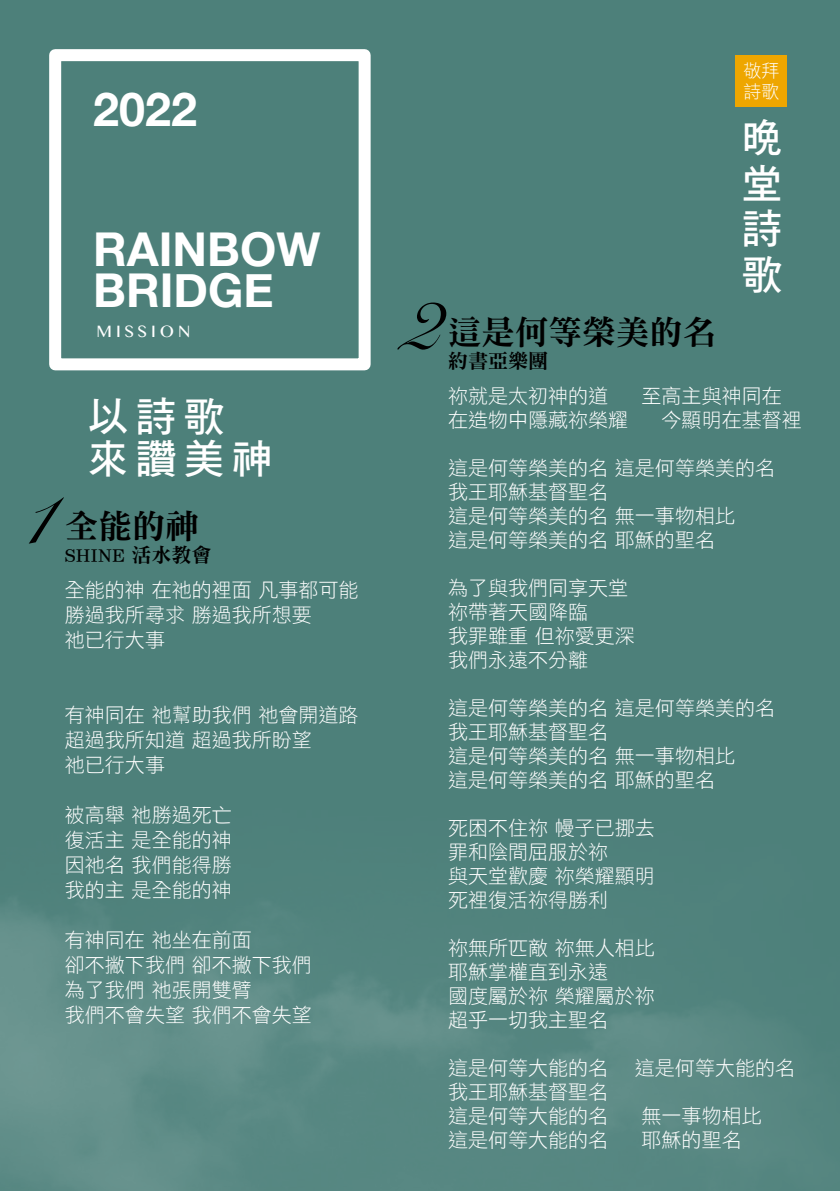
<style>
.page{position:relative;width:840px;height:1191px;background:#fff}
.page>*{position:absolute;margin:0;border:0;box-sizing:border-box;transform-origin:0 0}
.t1{font:86.2px "Snell Roundhand";color:#000}
.t2{font:700 46.6px/41px "Helvetica Neue";color:#fff}
.t3{font:40.6px/45.4px "DF Hei Std W7";letter-spacing:.18em;color:#fff;text-align:justify}
.t4{font:33.4px "DF Ming Std W9";color:#000}
.t5{font:20px/24px "DF Hei Std W3";color:#fff}
.t6{font:20px "DF Ming Std W9";color:#000}
.t7{font:18px/21px "DF Hei Std W3";color:#fff}
.t8{font:16.6px "Gurmukhi MN";letter-spacing:.24em;color:#fff}
</style>
<div class="page">
<div style="left:0;top:0;width:839px;height:1191px;background:#4d807a"></div>
<img style="left:0;top:901px;width:799px;height:290px">
<div style="left:735px;top:55px;width:51px;height:51px;background:#eea600"></div>
<div style="left:49px;top:49px;width:321px;height:321px;border:12px solid #fff"></div>
<h2 class="t2" style="left:93px;top:90px;width:105px">2022</h2>
<h2 class="t2" style="left:93px;top:230px;width:228px">RAINBOW<br>BRIDGE</h2>
<p class="t8" style="left:96px;top:322px;width:95px">MISSION</p>
<h3 class="t3" style="left:88px;top:395px;width:186px;line-height:42px">以詩歌來讚美神</h3>
<h1 class="t1" style="left:19px;top:446px;width:33px">1</h1>
<h3 class="t4" style="left:65px;top:508px;width:135px">全能的神</h3>
<p class="t6" style="left:65px;top:544px;width:148px">SHINE 活水教會</p>
<p class="t5" style="left:65px;top:576px;width:295px;line-height:25px">全能的神 在祂的裡面 凡事都可能勝過我所尋求 勝過我所想要<br>祂已行大事</p>
<p class="t5" style="left:65px;top:701px;width:295px;line-height:25px">有神同在 祂幫助我們 祂會開道路超過我所知道 超過我所盼望<br>祂已行大事</p>
<p class="t5" style="left:65px;top:801px;width:168px;line-height:25px;text-align:justify">被高舉 祂勝過死亡復活主 是全能的神因祂名 我們能得勝我的主 是全能的神</p>
<p class="t5" style="left:65px;top:926px;width:248px;line-height:25px">有神同在 祂坐在前面<br>卻不撇下我們 卻不撇下我們為了我們 祂張開雙臂<br>我們不會失望 我們不會失望</p>
<p class="t7" style="left:743px;top:60px;width:37px">敬拜詩歌</p>
<h3 class="t3" style="left:741px;top:114px;width:41px">晚堂詩歌</h3>
<h1 class="t1" style="left:397px;top:252px;width:45px">2</h1>
<h3 class="t4" style="left:448px;top:314px;width:269px">這是何等榮美的名</h3>
<p class="t6" style="left:448px;top:350px;width:101px">約書亞樂團</p>
<p class="t5" style="left:448px;top:383px;width:161px">祢就是太初神的道</p>
<p class="t5" style="left:641px;top:383px;width:141px">至高主與神同在</p>
<p class="t5" style="left:448px;top:407px;width:181px">在造物中隱藏祢榮耀</p>
<p class="t5" style="left:661px;top:407px;width:141px">今顯明在基督裡</p>
<p class="t5" style="left:448px;top:455px;width:328px">這是何等榮美的名 這是何等榮美的名我王耶穌基督聖名<br>這是何等榮美的名 無一事物相比<br>這是何等榮美的名 耶穌的聖名</p>
<p class="t5" style="left:448px;top:575px;width:188px">為了與我們同享天堂祢帶著天國降臨<br>我罪雖重 但祢愛更深我們永遠不分離</p>
<p class="t5" style="left:448px;top:695px;width:328px">這是何等榮美的名 這是何等榮美的名我王耶穌基督聖名<br>這是何等榮美的名 無一事物相比<br>這是何等榮美的名 耶穌的聖名</p>
<p class="t5" style="left:448px;top:815px;width:208px">死困不住祢 幔子已挪去罪和陰間屈服於祢<br>與天堂歡慶 祢榮耀顯明死裡復活祢得勝利</p>
<p class="t5" style="left:448px;top:935px;width:208px">祢無所匹敵 祢無人相比耶穌掌權直到永遠<br>國度屬於祢 榮耀屬於祢超乎一切我主聖名</p>
<p class="t5" style="left:448px;top:1055px;width:161px">這是何等大能的名</p>
<p class="t5" style="left:634px;top:1055px;width:161px">這是何等大能的名</p>
<p class="t5" style="left:448px;top:1079px;width:161px">我王耶穌基督聖名這是何等大能的名</p>
<p class="t5" style="left:641px;top:1103px;width:121px">無一事物相比</p>
<p class="t5" style="left:448px;top:1127px;width:161px">這是何等大能的名</p>
<p class="t5" style="left:641px;top:1127px;width:101px">耶穌的聖名</p>
</div>
